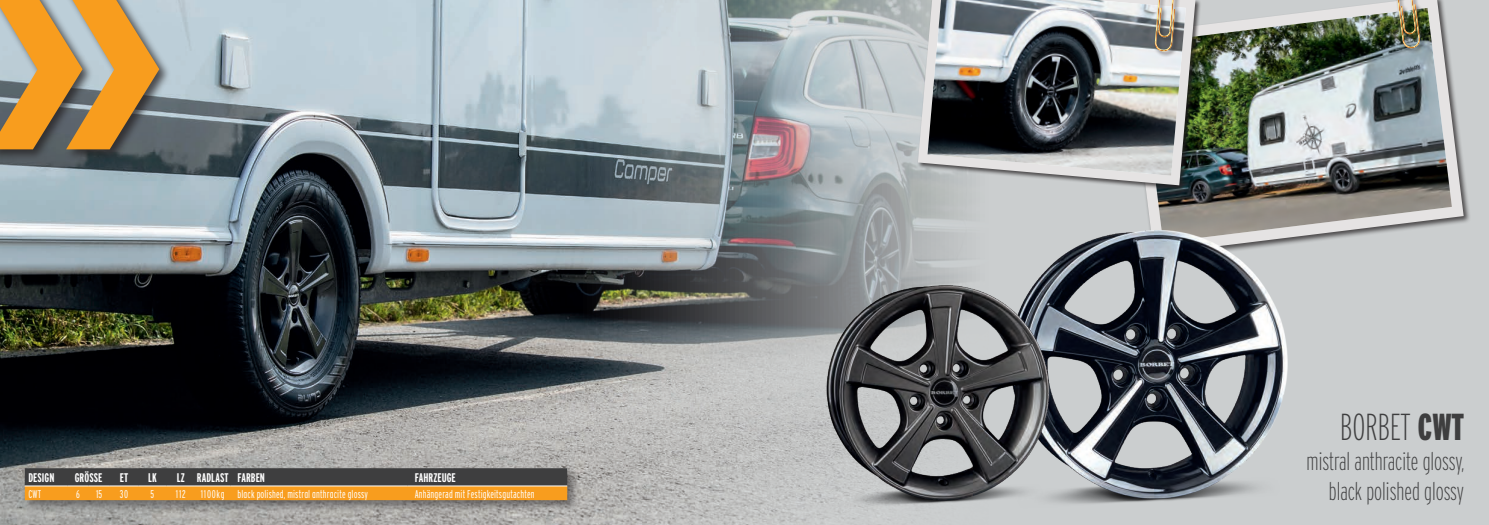
<style>
.page{position:relative;width:1489px;height:525px;background:#fff}
.page>*{position:absolute;margin:0;border:0;box-sizing:border-box;transform-origin:0 0}
.t1{font:200 37.5px "Interstate Compressed";color:#3e3e3f}
.t2{font:200 25px "Interstate Compressed";color:#3e3e3f}
.t3{font:700 12.5px "Interstate Compressed";letter-spacing:.005em;color:#fff}
.t4{font:300 11.25px "Interstate Compressed";letter-spacing:.01em;color:#fff}
.s1{font-weight:900}
</style>
<div class="page">
<div style="left:0;top:0;width:1488px;height:524px;background:#cbcecf"></div>
<img style="left:0;top:0;width:967px;height:524px">
<div style="left:1125px;top:0;width:345px;height:261px;background:#231f20;opacity:.75"></div>
<svg style="left:1126px;top:0;width:337px;height:254px"></svg>
<img style="left:1138px;top:8px;width:313px;height:234px">
<div style="left:916px;top:0;width:285px;height:191px;background:#231f20;opacity:.75"></div>
<svg style="left:917px;top:0;width:278px;height:185px"></svg>
<img style="left:927px;top:0;width:258px;height:176px">
<div style="left:1395px;top:0;width:30px;height:55px;background:#231f20;opacity:.75"></div>
<svg style="left:1397px;top:0;width:23px;height:49px"></svg>
<div style="left:1153px;top:0;width:28px;height:58px;background:#231f20;opacity:.75"></div>
<svg style="left:1154px;top:0;width:21px;height:52px"></svg>
<div style="left:0;top:0;width:171px;height:162px;background:#231f20;opacity:.75"></div>
<svg style="left:0;top:0;width:159px;height:149px;background:#c69a57"></svg>
<img style="left:1040px;top:219px;width:255px;height:285px">
<img style="left:820px;top:277px;width:235px;height:231px">
<div style="left:22px;top:465px;width:558px;height:47px;background:#231f20;opacity:.5"></div>
<svg style="left:25px;top:468px;width:542px;height:32px;background:#936b35"></svg>
<hr style="left:195px;top:485px;width:35px;height:1px;background:#fff">
<hr style="left:230px;top:485px;width:177px;height:1px;background:#fff">
<hr style="left:407px;top:485px;width:160px;height:1px;background:#fff">
<p class="t3" style="left:28px;top:470px;width:28px">DESIGN</p>
<p class="t3" style="left:75px;top:470px;width:29px">GRÖSSE</p>
<p class="t3" style="left:120px;top:470px;width:10px">ET</p>
<p class="t3" style="left:148px;top:470px;width:10px">LK</p>
<p class="t3" style="left:177px;top:470px;width:10px">LZ</p>
<p class="t3" style="left:197px;top:470px;width:33px">RADLAST</p>
<p class="t3" style="left:237px;top:470px;width:29px">FARBEN</p>
<p class="t3" style="left:415px;top:470px;width:43px">FAHRZEUGE</p>
<p class="t4" style="left:28px;top:487px;width:15px">CWT</p>
<p class="t4" style="left:76px;top:487px;width:5px">6</p>
<p class="t4" style="left:96px;top:487px;width:8px">15</p>
<p class="t4" style="left:120px;top:487px;width:10px">30</p>
<p class="t4" style="left:150px;top:487px;width:5px">5</p>
<p class="t4" style="left:176px;top:487px;width:11px">112</p>
<p class="t4" style="left:201px;top:487px;width:25px">1100kg</p>
<p class="t4" style="left:237px;top:487px;width:132px">black polished, mistral anthracite glossy</p>
<p class="t4" style="left:415px;top:487px;width:121px">Anhängerad mit Festigkeitsgutachten</p>
<p class="t1" style="left:1340px;top:405px;width:125px">BORBET <span class="s1">CWT</span></p>
<p class="t2" style="left:1306px;top:447px;width:159px">mistral anthracite glossy,</p>
<p class="t2" style="left:1328px;top:477px;width:137px">black polished glossy</p>
</div>
